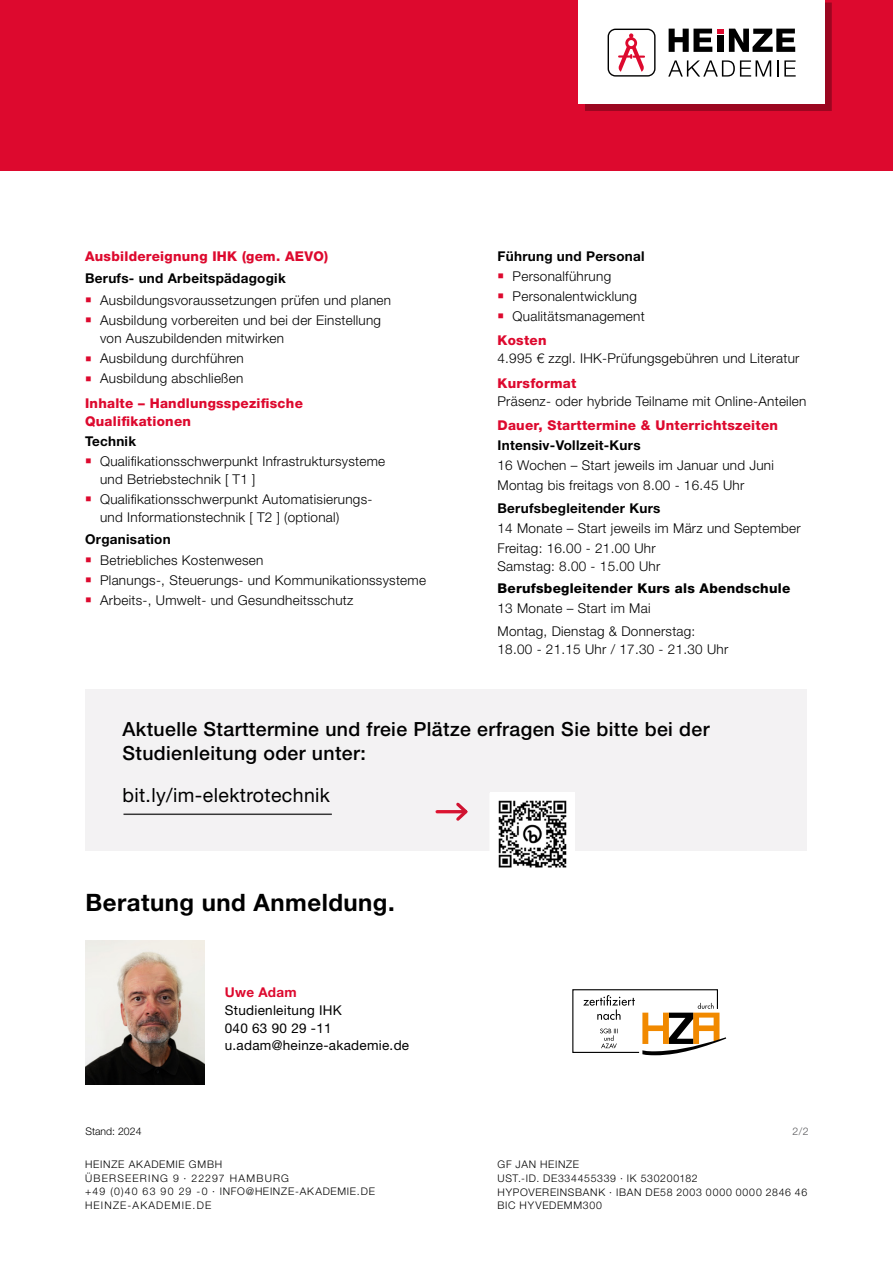
<style>
.page{position:relative;width:893px;height:1263px;background:#fff}
.page>*{position:absolute;margin:0;border:0;box-sizing:border-box;transform-origin:0 0}
.t1{font:700 24px "Helvetica Neue LT Pro";letter-spacing:.02em;color:#000}
.t2{font:500 19.5px/24px "Helvetica Neue LT Pro";letter-spacing:.02em;color:#000}
.t3{font:19.5px "Helvetica Neue LT Pro";letter-spacing:.02em;color:#000}
.t4{font:300 13.5px/18px "Helvetica Neue LT Pro";letter-spacing:.02em;color:#000}
.t5{font:800 13.5px/24.5px "Helvetica Neue LT Pro";letter-spacing:.02em;color:#dd092e}
.t6{font:700 13.5px "Helvetica Neue LT Pro";letter-spacing:.02em;color:#000}
.t7{font:13.5px/17.7px "Helvetica Neue LT Pro";letter-spacing:.02em;color:#000}
.t8{font:800 13.5px "Helvetica Neue LT Pro";letter-spacing:.02em;color:#000}
.t9{font:700 13.5px "Helvetica Neue LT Pro";letter-spacing:.02em;color:#dd092e}
.t10{font:300 10.5px/13.5px "Helvetica Neue LT Pro";letter-spacing:.11em;color:#000}
.t11{font:300 10.5px/13.5px "Helvetica Neue LT Pro";letter-spacing:.07em;color:#000}
.t12{font:300 10.5px "Helvetica Neue LT Pro";color:#000}
.t13{font:300 10.5px "Helvetica Neue LT Pro";color:#5a5a5d}
.s1{font-family:"Minion Pro";font-weight:400;font-size:16.5px;color:#dd092e}
.s2{font-family:"Minion Pro";font-weight:400;font-size:16.5px}
.s3{font-weight:300;color:#000}
.s4{font-weight:800;color:#dd092e}
</style>
<div class="page">
<div style="left:0;top:0;width:893px;height:171px;background:#dd092e"></div>
<div style="left:585px;top:3px;width:246px;height:108px;background:#9b0620"></div>
<div style="left:578px;top:0;width:247px;height:104px;background:#fff"></div>
<svg style="left:668px;top:60px;width:103px;height:17px"></svg>
<svg style="left:777px;top:60px;width:19px;height:17px"></svg>
<svg style="left:669px;top:29px;width:43px;height:23px"></svg>
<svg style="left:718px;top:29px;width:77px;height:23px"></svg>
<svg style="left:608px;top:29px;width:47px;height:48px"></svg>
<div style="left:85px;top:689px;width:722px;height:161px;background:#f3f2f3"></div>
<hr style="left:123px;top:813px;width:209px;height:2px;background:#373737">
<hr style="left:437px;top:810px;width:29px;height:3px;background:#fff">
<svg style="left:453px;top:802px;width:15px;height:19px"></svg>
<svg style="left:490px;top:793px;width:1px;height:57px"></svg>
<img style="left:491px;top:792px;width:83px;height:76px">
<img style="left:85px;top:940px;width:120px;height:144px">
<svg style="left:572px;top:989px;width:154px;height:66px"></svg>
<p class="t5" style="left:85px;top:243px;width:245px">Ausbildereignung IHK (gem. AEVO)</p>
<p class="t6" style="left:85px;top:270px;width:202px">Berufs- und Arbeitspädagogik</p>
<p class="t4" style="left:85px;top:291px;width:307px"><span class="s1">■</span> Ausbildungsvoraussetzungen prüfen und planen</p>
<p class="t4" style="left:100px;top:311px;width:282px;text-indent:-15px"><span class="s1">■</span> Ausbildung vorbereiten und bei der Einstellung von Auszubildenden mitwirken</p>
<p class="t4" style="left:85px;top:349px;width:160px"><span class="s1">■</span> Ausbildung durchführen</p>
<p class="t5" style="left:85px;top:366px;width:219px"><span class="s2">■</span> <span class="s3">Ausbildung abschließen<br></span>Inhalte – Handlungsspezifische</p>
<p class="t5" style="left:85px;top:409px;width:108px">Qualifikationen</p>
<p class="t6" style="left:85px;top:433px;width:53px">Technik</p>
<p class="t4" style="left:100px;top:452px;width:287px;text-indent:-15px"><span class="s1">■</span> Qualifikationsschwerpunkt Infrastruktursysteme und Betriebstechnik [ T1 ]</p>
<p class="t4" style="left:100px;top:490px;width:274px;text-indent:-15px"><span class="s1">■</span> Qualifikationsschwerpunkt Automatisierungs&shy;und Informationstechnik [ T2 ] (optional)</p>
<p class="t6" style="left:85px;top:531px;width:87px">Organisation</p>
<p class="t4" style="left:85px;top:550px;width:180px"><span class="s1">■</span> Betriebliches Kostenwesen</p>
<p class="t4" style="left:85px;top:571px;width:343px"><span class="s1">■</span> Planungs-, Steuerungs- und Kommunikationssysteme</p>
<p class="t4" style="left:85px;top:591px;width:270px"><span class="s1">■</span> Arbeits-, Umwelt- und Gesundheitsschutz</p>
<p class="t6" style="left:497px;top:247px;width:149px">Führung und Personal</p>
<p class="t4" style="left:497px;top:267px;width:115px"><span class="s1">■</span> Personalführung</p>
<p class="t4" style="left:497px;top:287px;width:141px"><span class="s1">■</span> Personalentwicklung</p>
<p class="t4" style="left:497px;top:304px;width:149px;line-height:24.5px"><span class="s1">■</span> Qualitätsmanagement<br><span class="s4">Kosten</span></p>
<p class="t4" style="left:497px;top:349px;width:304px">4.995 € zzgl. IHK-Prüfungsgebühren und Literatur</p>
<p class="t5" style="left:497px;top:371px;width:80px">Kursformat</p>
<p class="t4" style="left:497px;top:392px;width:310px">Präsenz- oder hybride Teilname mit Online-Anteilen</p>
<p class="t5" style="left:497px;top:413px;width:282px">Dauer, Starttermine &amp; Unterrichtszeiten</p>
<p class="t6" style="left:497px;top:437px;width:145px">Intensiv-Vollzeit-Kurs</p>
<p class="t4" style="left:497px;top:455px;width:278px;line-height:20.1px">16 Wochen – Start jeweils im Januar und Juni<br>Montag bis freitags von 8.00 - 16.45 Uhr</p>
<p class="t6" style="left:497px;top:499px;width:164px">Berufsbegleitender Kurs</p>
<p class="t4" style="left:497px;top:518px;width:305px;line-height:20.1px">14 Monate – Start jeweils im März und September<br>Freitag: 16.00 - 21.00 Uhr</p>
<p class="t4" style="left:497px;top:557px;width:164px">Samstag: 8.00 - 15.00 Uhr</p>
<p class="t8" style="left:497px;top:580px;width:294px">Berufsbegleitender Kurs als Abendschule</p>
<p class="t4" style="left:497px;top:597px;width:199px;line-height:22.2px">13 Monate – Start im Mai<br>Montag, Dienstag &amp; Donnerstag:</p>
<p class="t4" style="left:497px;top:639px;width:232px">18.00 - 21.15 Uhr / 17.30 - 21.30 Uhr</p>
<h2 class="t2" style="left:122px;top:717px;width:589px">Aktuelle Starttermine und freie Plätze erfragen Sie bitte bei der<br>Studienleitung oder unter:</h2>
<h2 class="t3" style="left:122px;top:784px;width:209px">bit.ly/im-elektrotechnik</h2>
<h1 class="t1" style="left:85px;top:888px;width:311px">Beratung und Anmeldung.</h1>
<p class="t12" style="left:85px;top:1124px;width:58px">Stand: 2024</p>
<p class="t9" style="left:225px;top:984px;width:73px">Uwe Adam</p>
<p class="t7" style="left:225px;top:1001px;width:186px">Studienleitung IHK<br>040 63 90 29 -11 u.adam@heinze-akademie.de</p>
<p class="t13" style="left:792px;top:1124px;width:18px">2/2</p>
<p class="t10" style="left:85px;top:1158px;width:291px">HEINZE AKADEMIE GMBH<br>ÜBERSEERING 9 · 22297 HAMBURG<br>+49 (0)40 63 90 29 -0 · INFO@HEINZE-AKADEMIE.DE<br>HEINZE-AKADEMIE.DE</p>
<p class="t11" style="left:497px;top:1158px;width:311px">GF JAN HEINZE<br>UST.-ID. DE334455339 · IK 530200182<br>HYPOVEREINSBANK · IBAN DE58 2003 0000 0000 2846 46<br>BIC HYVEDEMM300</p>
</div>
